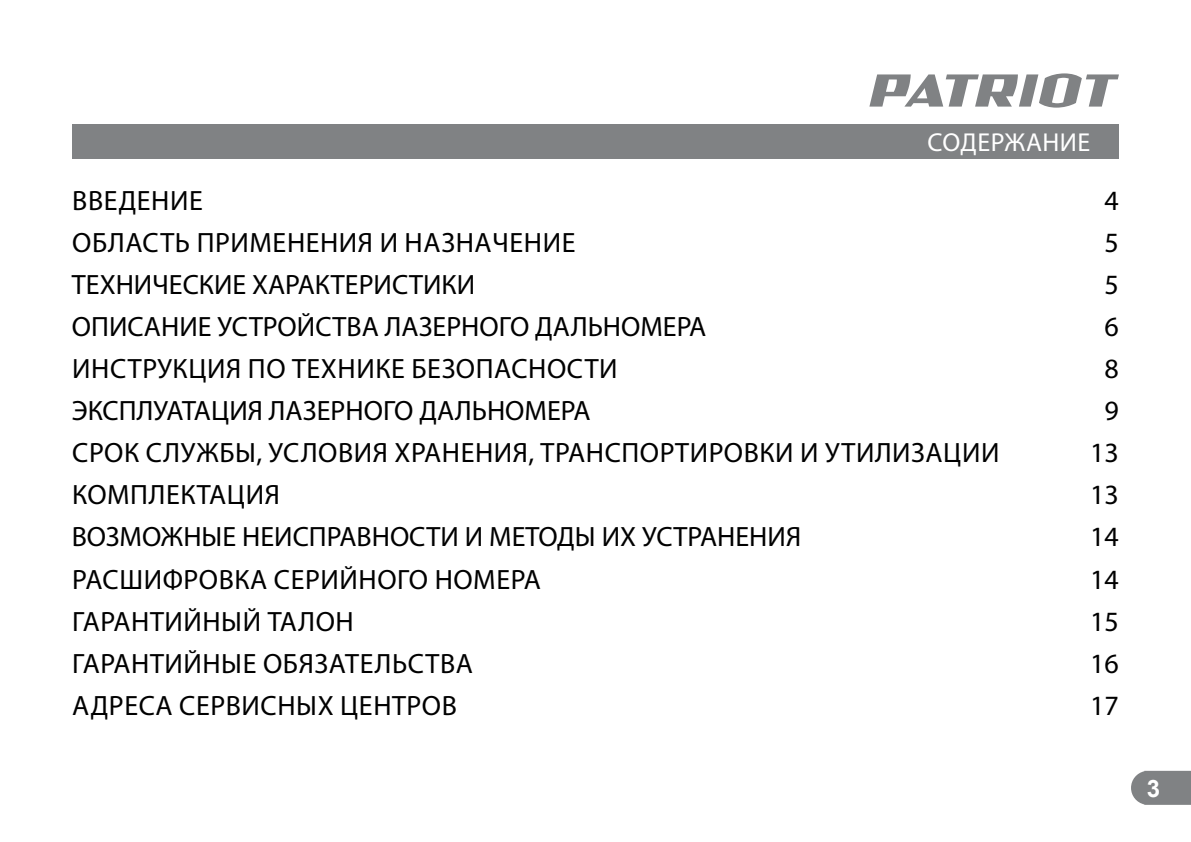
<style>
.page{position:relative;width:1191px;height:842px;background:#fff}
.page>*{position:absolute;margin:0;border:0;box-sizing:border-box;transform-origin:0 0}
.t1{font:28px "Myriad Pro";letter-spacing:.02em;color:#000}
.t2{font:28px "Myriad Pro";color:#000}
.t3{font:26px "Myriad Pro";letter-spacing:.02em;color:#fff}
.t4{font:700 24px "Arial";color:#fff}
</style>
<div class="page">
<svg style="left:1131px;top:771px;width:60px;height:34px;background:#888a8b"></svg>
<svg style="left:869px;top:73px;width:250px;height:35px"></svg>
<div style="left:72px;top:124px;width:1047px;height:34px;background:#808284"></div>
<p class="t3" style="left:927px;top:130px;width:164px">СОДЕРЖАНИЕ</p>
<p class="t1" style="left:72px;top:187px;width:132px">ВВЕДЕНИЕ</p>
<p class="t1" style="left:1104px;top:187px;width:16px">4</p>
<p class="t1" style="left:72px;top:229px;width:505px">ОБЛАСТЬ ПРИМЕНЕНИЯ И НАЗНАЧЕНИЕ</p>
<p class="t1" style="left:1104px;top:229px;width:16px">5</p>
<p class="t2" style="left:72px;top:271px;width:405px">ТЕХНИЧЕСКИЕ ХАРАКТЕРИСТИКИ</p>
<p class="t1" style="left:1104px;top:271px;width:16px">5</p>
<p class="t2" style="left:72px;top:313px;width:636px">ОПИСАНИЕ УСТРОЙСТВА ЛАЗЕРНОГО ДАЛЬНОМЕРА</p>
<p class="t1" style="left:1104px;top:313px;width:16px">6</p>
<p class="t1" style="left:72px;top:355px;width:547px">ИНСТРУКЦИЯ ПО ТЕХНИКЕ БЕЗОПАСНОСТИ</p>
<p class="t1" style="left:1104px;top:355px;width:16px">8</p>
<p class="t2" style="left:72px;top:397px;width:520px">ЭКСПЛУАТАЦИЯ ЛАЗЕРНОГО ДАЛЬНОМЕРА</p>
<p class="t1" style="left:1104px;top:397px;width:16px">9</p>
<p class="t1" style="left:72px;top:439px;width:928px">СРОК СЛУЖБЫ, УСЛОВИЯ ХРАНЕНИЯ, ТРАНСПОРТИРОВКИ И УТИЛИЗАЦИИ</p>
<p class="t1" style="left:1090px;top:439px;width:30px">13</p>
<p class="t1" style="left:72px;top:481px;width:209px">КОМПЛЕКТАЦИЯ</p>
<p class="t1" style="left:1090px;top:481px;width:30px">13</p>
<p class="t2" style="left:72px;top:524px;width:730px">ВОЗМОЖНЫЕ НЕИСПРАВНОСТИ И МЕТОДЫ ИХ УСТРАНЕНИЯ</p>
<p class="t1" style="left:1090px;top:524px;width:30px">14</p>
<p class="t1" style="left:72px;top:566px;width:470px">РАСШИФРОВКА СЕРИЙНОГО НОМЕРА</p>
<p class="t1" style="left:1090px;top:566px;width:30px">14</p>
<p class="t1" style="left:72px;top:608px;width:283px">ГАРАНТИЙНЫЙ ТАЛОН</p>
<p class="t1" style="left:1090px;top:608px;width:30px">15</p>
<p class="t1" style="left:72px;top:650px;width:402px">ГАРАНТИЙНЫЕ ОБЯЗАТЕЛЬСТВА</p>
<p class="t1" style="left:1090px;top:650px;width:30px">16</p>
<p class="t1" style="left:72px;top:692px;width:386px">АДРЕСА СЕРВИСНЫХ ЦЕНТРОВ</p>
<p class="t1" style="left:1090px;top:692px;width:30px">17</p>
<p class="t4" style="left:1146px;top:774px;width:15px">3</p>
</div>
